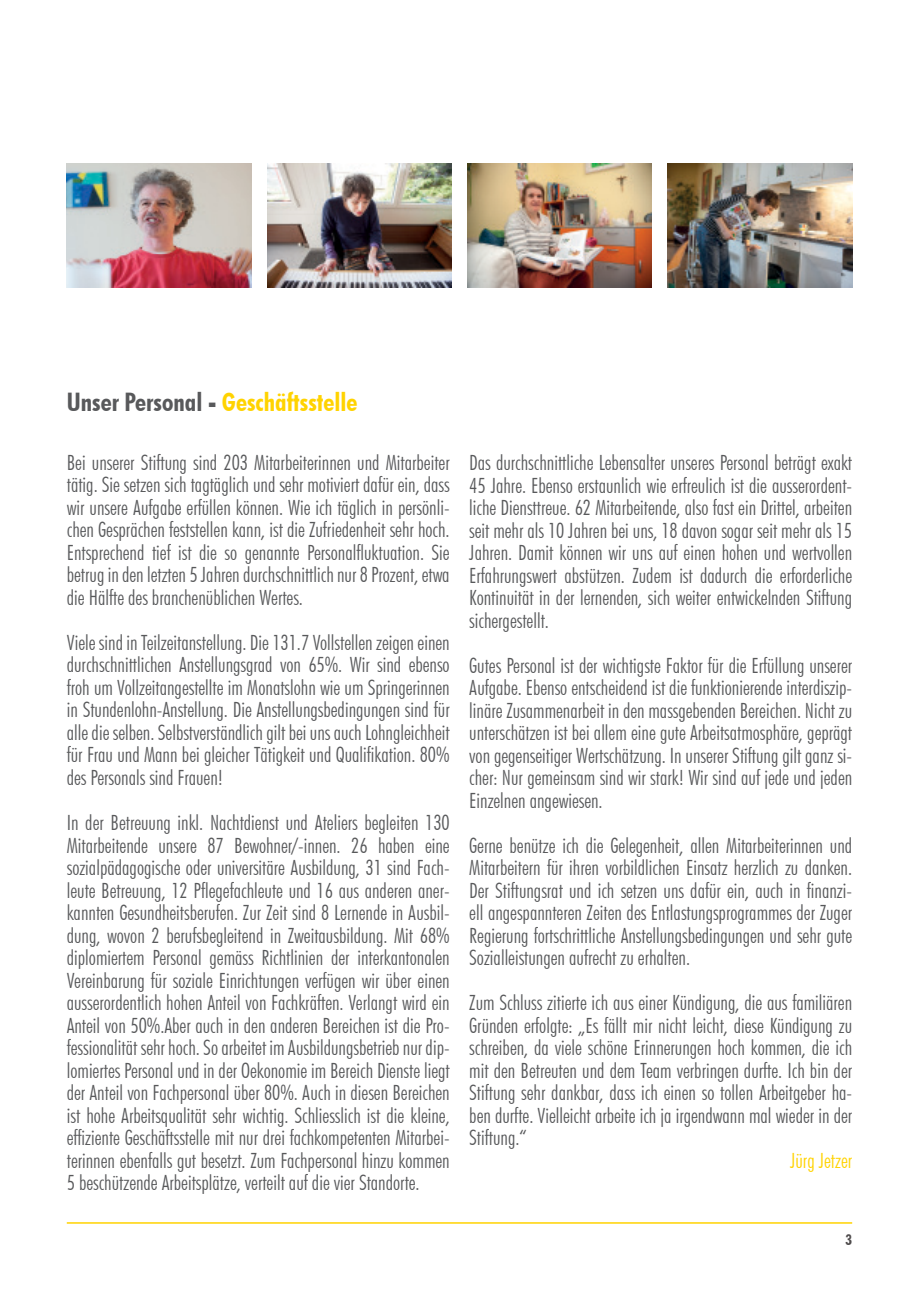
<style>
.page{position:relative;width:919px;height:1289px;background:#fff}
.page>*{position:absolute;margin:0;border:0;box-sizing:border-box;transform-origin:0 0}
.t1{font:700 condensed 25.5px "Futura BT";color:#ffd300}
.Fliesstext{font:300 condensed 21px/22.5px "Futura BT";color:#58595b;text-align:justify}
.Fliesstext-2{font:300 condensed 21px "Futura BT";color:#ffd300}
.t2{font:700 condensed 15px "Futura BT";color:#231f20}
.s1{color:#58595b}
</style>
<div class="page">
<hr style="left:67px;top:1222px;width:785px;height:1px;background:#ffd300">
<img style="left:67px;top:164px;width:184px;height:123px">
<img style="left:267px;top:164px;width:184px;height:123px">
<img style="left:667px;top:164px;width:185px;height:123px">
<img style="left:467px;top:164px;width:184px;height:123px">
<p class="t1" style="left:67px;top:386px;width:292px"><span class="s1">Unser Personal -</span> Geschäftsstelle</p>
<p class="Fliesstext" style="left:67px;top:451px;width:384px">Bei unserer Stiftung sind 203 Mitarbeiterinnen und Mitarbeiter tätig. Sie setzen sich tagtäglich und sehr motiviert dafür ein, dass wir unsere Aufgabe erfüllen können. Wie ich täglich in persönli&shy;chen Gesprächen feststellen kann, ist die Zufriedenheit sehr hoch.<br>Entsprechend tief ist die so genannte Personalfluktuation. Sie betrug in den letzten 5 Jahren durchschnittlich nur 8 Prozent, etwa die Hälfte des branchenüblichen Wertes.</p>
<p class="Fliesstext" style="left:67px;top:631px;width:384px">Viele sind in Teilzeitanstellung. Die 131.7 Vollstellen zeigen einen durchschnittlichen Anstellungsgrad von 65%. Wir sind ebenso froh um Vollzeitangestellte im Monatslohn wie um Springerinnen in Stundenlohn-Anstellung. Die Anstellungsbedingungen sind für alle die selben. Selbstverständlich gilt bei uns auch Lohngleichheit für Frau und Mann bei gleicher Tätigkeit und Qualifikation. 80% des Personals sind Frauen!</p>
<p class="Fliesstext" style="left:67px;top:811px;width:384px">In der Betreuung inkl. Nachtdienst und Ateliers begleiten 130<br>Mitarbeitende unsere 87 Bewohner/-innen. 26 haben eine sozialpädagogische oder universitäre Ausbildung, 31 sind Fach&shy;leute Betreuung, 12 Pflegefachleute und 16 aus anderen aner&shy;kannten Gesundheitsberufen. Zur Zeit sind 8 Lernende in Ausbil&shy;dung, wovon 2 berufsbegleitend in Zweitausbildung. Mit 68% diplomiertem Personal gemäss Richtlinien der interkantonalen Vereinbarung für soziale Einrichtungen verfügen wir über einen ausserordentlich hohen Anteil von Fachkräften. Verlangt wird ein Anteil von 50%.Aber auch in den anderen Bereichen ist die Pro&shy;fessionalität sehr hoch. So arbeitet im Ausbildungsbetrieb nur dip&shy;lomiertes Personal und in der Oekonomie im Bereich Dienste liegt der Anteil von Fachpersonal über 80%. Auch in diesen Bereichen ist hohe Arbeitsqualität sehr wichtig. Schliesslich ist die kleine, effiziente Geschäftsstelle mit nur drei fachkompetenten Mitarbei&shy;terinnen ebenfalls gut besetzt. Zum Fachpersonal hinzu kommen 5 beschützende Arbeitsplätze, verteilt auf die vier Standorte.</p>
<p class="Fliesstext" style="left:469px;top:451px;width:384px">Das durchschnittliche Lebensalter unseres Personal beträgt exakt 45 Jahre. Ebenso erstaunlich wie erfreulich ist die ausserordent&shy;liche Diensttreue. 62 Mitarbeitende, also fast ein Drittel, arbeiten seit mehr als 10 Jahren bei uns, 18 davon sogar seit mehr als 15<br>Jahren. Damit können wir uns auf einen hohen und wertvollen Erfahrungswert abstützen. Zudem ist dadurch die erforderliche Kontinuität in der lernenden, sich weiter entwickelnden Stiftung sichergestellt.</p>
<p class="Fliesstext" style="left:469px;top:653px;width:384px">Gutes Personal ist der wichtigste Faktor für die Erfüllung unserer Aufgabe. Ebenso entscheidend ist die funktionierende interdiszip&shy;linäre Zusammenarbeit in den massgebenden Bereichen. Nicht zu unterschätzen ist bei allem eine gute Arbeitsatmosphäre, geprägt von gegenseitiger Wertschätzung. In unserer Stiftung gilt ganz si&shy;cher: Nur gemeinsam sind wir stark! Wir sind auf jede und jeden Einzelnen angewiesen.</p>
<p class="Fliesstext" style="left:469px;top:833px;width:384px">Gerne benütze ich die Gelegenheit, allen Mitarbeiterinnen und Mitarbeitern für ihren vorbildlichen Einsatz herzlich zu danken.<br>Der Stiftungsrat und ich setzen uns dafür ein, auch in finanzi&shy;ell angespannteren Zeiten des Entlastungsprogrammes der Zuger Regierung fortschrittliche Anstellungsbedingungen und sehr gute Sozialleistungen aufrecht zu erhalten.</p>
<p class="Fliesstext" style="left:469px;top:991px;width:384px">Zum Schluss zitierte ich aus einer Kündigung, die aus familiären Gründen erfolgte: „Es fällt mir nicht leicht, diese Kündigung zu schreiben, da viele schöne Erinnerungen hoch kommen, die ich mit den Betreuten und dem Team verbringen durfte. Ich bin der Stiftung sehr dankbar, dass ich einen so tollen Arbeitgeber ha&shy;ben durfte. Vielleicht arbeite ich ja irgendwann mal wieder in der Stiftung.“</p>
<p class="Fliesstext-2" style="left:790px;top:1147px;width:64px">Jürg Jetzer</p>
<p class="t2" style="left:845px;top:1230px;width:8px">3</p>
</div>
